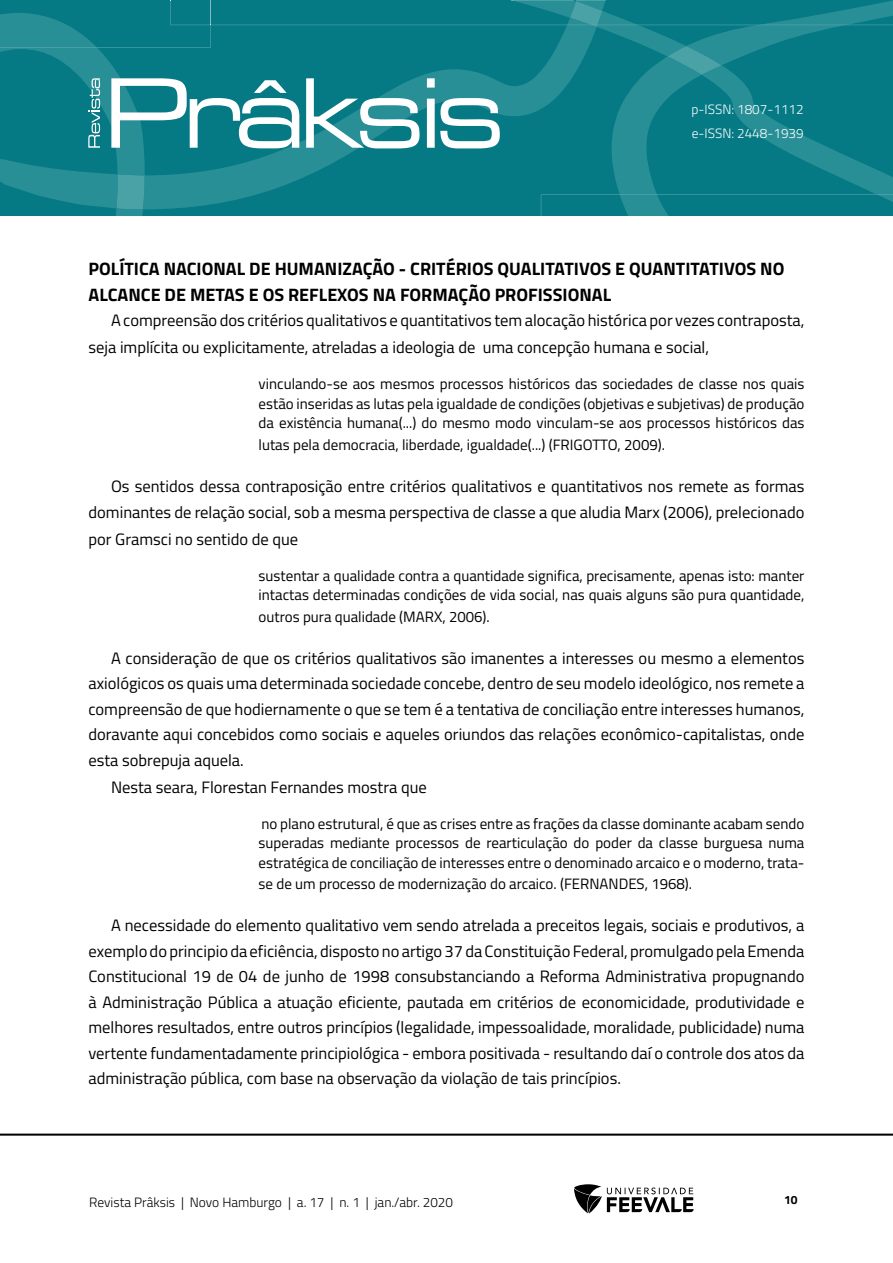
<style>
.page{position:relative;width:893px;height:1263px;background:#fff}
.page>*{position:absolute;margin:0;border:0;box-sizing:border-box;transform-origin:0 0}
.TITILO_1{font:700 18px/25.5px "Titillium Web";color:#000}
.Corpo_de_texto{font:16.5px/25.5px "Titillium Web";color:#000;text-align:justify}
.Citação{font:15px/19.5px "Titillium Web";color:#000;text-align:justify}
.t1{font:300 13.5px "Titillium Web";color:#000}
.t2{font:300 13.5px/24px "Titillium Web";color:#fff}
.t3{font:700 12px "Titillium Web";color:#000}
</style>
<div class="page">
<hr style="left:0;top:1133px;width:893px;height:3px;background:#000">
<svg style="left:574px;top:1184px;width:120px;height:29px"></svg>
<svg style="left:0;top:0;width:893px;height:216px;background:#19858e"></svg>
<p class="t2" style="left:691px;top:97px;width:114px">p-ISSN: 1807-1112 e-ISSN: 2448-1939</p>
<p class="TITILO_1" style="left:88px;top:255px;width:697px">POLÍTICA NACIONAL DE HUMANIZAÇÃO - CRITÉRIOS QUALITATIVOS E QUANTITATIVOS NO<br>ALCANCE DE METAS E OS REFLEXOS NA FORMAÇÃO PROFISSIONAL</p>
<p class="Corpo_de_texto" style="left:88px;top:306px;width:717px;line-height:27px;text-indent:22px">A compreensão dos critérios qualitativos e quantitativos tem alocação histórica por vezes contraposta, seja implícita ou explicitamente, atreladas a ideologia de uma concepção humana e social,</p>
<p class="Citação" style="left:259px;top:374px;width:547px">vinculando-se aos mesmos processos históricos das sociedades de classe nos quais estão inseridas as lutas pela igualdade de condições (objetivas e subjetivas) de produção da existência humana(...) do mesmo modo vinculam-se aos processos históricos das</p>
<p class="Citação" style="left:259px;top:434px;width:408px">lutas pela democracia, liberdade, igualdade(...) (FRIGOTTO, 2009).</p>
<p class="Corpo_de_texto" style="left:88px;top:473px;width:717px;text-align:right">Os sentidos dessa contraposição entre critérios qualitativos e quantitativos nos remete as formas dominantes de relação social, sob a mesma perspectiva de classe a que aludia Marx (2006), prelecionado</p>
<p class="Corpo_de_texto" style="left:88px;top:525px;width:211px">por Gramsci no sentido de que</p>
<p class="Citação" style="left:259px;top:565px;width:547px">sustentar a qualidade contra a quantidade significa, precisamente, apenas isto: manter intactas determinadas condições de vida social, nas quais alguns são pura quantidade,</p>
<p class="Citação" style="left:259px;top:606px;width:233px">outros pura qualidade (MARX, 2006).</p>
<p class="Corpo_de_texto" style="left:88px;top:644px;width:717px;text-indent:22px">A consideração de que os critérios qualitativos são imanentes a interesses ou mesmo a elementos axiológicos os quais uma determinada sociedade concebe, dentro de seu modelo ideológico, nos remete a compreensão de que hodiernamente o que se tem é a tentativa de conciliação entre interesses humanos, doravante aqui concebidos como sociais e aqueles oriundos das relações econômico-capitalistas, onde esta sobrepuja aquela.</p>
<p class="Corpo_de_texto" style="left:111px;top:773px;width:317px">Nesta seara, Florestan Fernandes mostra que</p>
<p class="Citação" style="left:259px;top:813px;width:547px">no plano estrutural, é que as crises entre as frações da classe dominante acabam sendo superadas mediante processos de rearticulação do poder da classe burguesa numa estratégica de conciliação de interesses entre o denominado arcaico e o moderno, trata-</p>
<p class="Citação" style="left:259px;top:873px;width:435px">se de um processo de modernização do arcaico. (FERNANDES, 1968).</p>
<p class="Corpo_de_texto" style="left:88px;top:912px;width:717px;text-indent:22px">A necessidade do elemento qualitativo vem sendo atrelada a preceitos legais, sociais e produtivos, a exemplo do principio da eficiência, disposto no artigo 37 da Constituição Federal, promulgado pela Emenda Constitucional 19 de 04 de junho de 1998 consubstanciando a Reforma Administrativa propugnando à Administração Pública a atuação eficiente, pautada em critérios de economicidade, produtividade e melhores resultados, entre outros princípios (legalidade, impessoalidade, moralidade, publicidade) numa vertente fundamentadamente principiológica - embora positivada - resultando daí o controle dos atos da administração pública, com base na observação da violação de tais princípios.</p>
<p class="t1" style="left:89px;top:1192px;width:365px">Revista Prâksis | Novo Hamburgo | a. 17 | n. 1 | jan./abr. 2020</p>
<p class="t3" style="left:784px;top:1190px;width:15px">10</p>
</div>
